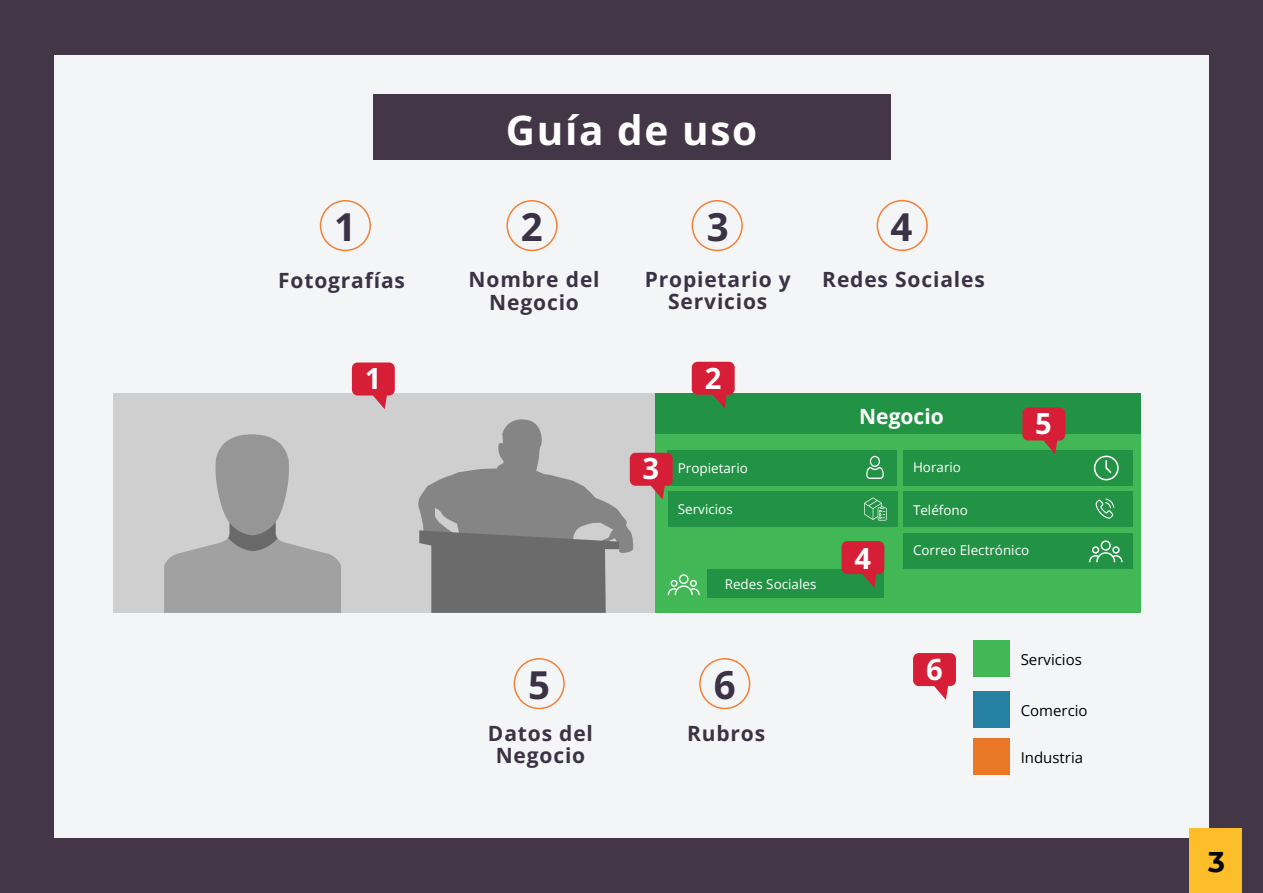
<style>
.page{position:relative;width:1263px;height:893px;background:#433647}
.page>*{position:absolute;margin:0;border:0;box-sizing:border-box;transform-origin:0 0}
.t1{font:40.5px "Open Sans";letter-spacing:.04em;color:#fff}
.t2{font:38.4px "Open Sans";color:#3c3246}
.t3{font:29.1px "Open Sans";color:#fff}
.t4{font:700 28.5px "Montserrat";color:#000001}
.t5{font:21px/22.5px "Open Sans";letter-spacing:.04em;color:#3c3246;text-align:center}
.t6{font:21px "Open Sans";color:#fff}
.t7{font:15px "Open Sans";color:#000}
.t8{font:13.5px "Open Sans";color:#fff}
</style>
<div class="page">
<div style="left:54px;top:55px;width:1155px;height:783px;background:#f4f5f7"></div>
<div style="left:373px;top:94px;width:517px;height:66px;background:#433647"></div>
<div style="left:113px;top:394px;width:271px;height:219px;background:#cfcfcf"></div>
<div style="left:384px;top:394px;width:271px;height:219px;background:#cfcfcf"></div>
<svg style="left:164px;top:434px;width:177px;height:179px"></svg>
<div style="left:655px;top:394px;width:486px;height:40px;background:#229345"></div>
<div style="left:655px;top:434px;width:486px;height:179px;background:#42b756"></div>
<div style="left:903px;top:450px;width:229px;height:36px;background:#229345"></div>
<div style="left:903px;top:491px;width:229px;height:35px;background:#229345"></div>
<svg style="left:1094px;top:456px;width:25px;height:24px"></svg>
<svg style="left:692px;top:362px;width:43px;height:47px"></svg>
<svg style="left:352px;top:362px;width:43px;height:47px"></svg>
<svg style="left:1022px;top:407px;width:43px;height:47px"></svg>
<div style="left:707px;top:570px;width:177px;height:28px;background:#229345"></div>
<svg style="left:841px;top:541px;width:43px;height:47px"></svg>
<div style="left:320px;top:200px;width:51px;height:51px;border:2px solid #f48034;border-radius:50%"></div>
<div style="left:692px;top:200px;width:51px;height:51px;border:2px solid #f48034;border-radius:50%"></div>
<div style="left:877px;top:200px;width:51px;height:51px;border:2px solid #f48034;border-radius:50%"></div>
<div style="left:514px;top:658px;width:51px;height:51px;border:2px solid #f48034;border-radius:50%"></div>
<div style="left:903px;top:534px;width:229px;height:35px;background:#229345"></div>
<svg style="left:1089px;top:540px;width:33px;height:22px"></svg>
<svg style="left:1095px;top:498px;width:19px;height:21px"></svg>
<div style="left:668px;top:450px;width:229px;height:36px;background:#229345"></div>
<div style="left:668px;top:491px;width:229px;height:36px;background:#229345"></div>
<svg style="left:866px;top:456px;width:18px;height:23px"></svg>
<svg style="left:864px;top:497px;width:23px;height:24px"></svg>
<div style="left:506px;top:200px;width:52px;height:51px;border:2px solid #f48034;border-radius:50%"></div>
<svg style="left:418px;top:419px;width:282px;height:194px"></svg>
<div style="left:1189px;top:828px;width:53px;height:65px;background:#febe2a"></div>
<div style="left:699px;top:658px;width:51px;height:51px;border:2px solid #f48034;border-radius:50%"></div>
<svg style="left:913px;top:653px;width:43px;height:47px"></svg>
<div style="left:973px;top:640px;width:37px;height:36px;background:#42b756"></div>
<div style="left:973px;top:691px;width:37px;height:37px;background:#2680a2"></div>
<div style="left:973px;top:738px;width:37px;height:37px;background:#ea7726"></div>
<p class="t1" style="left:506px;top:103px;width:253px">Guía de uso</p>
<p class="t2" style="left:334px;top:201px;width:24px">1</p>
<p class="t5" style="left:278px;top:269px;width:128px">Fotografías</p>
<p class="t2" style="left:521px;top:201px;width:24px">2</p>
<p class="t2" style="left:707px;top:201px;width:24px">3</p>
<p class="t2" style="left:890px;top:201px;width:24px">4</p>
<p class="t5" style="left:469px;top:268px;width:133px">Nombre del<br>Negocio</p>
<p class="t5" style="left:645px;top:267px;width:148px">Propietario y</p>
<p class="t5" style="left:668px;top:290px;width:101px">Servicios</p>
<p class="t5" style="left:822px;top:267px;width:164px">Redes Sociales</p>
<p class="t3" style="left:365px;top:359px;width:18px">1</p>
<p class="t3" style="left:705px;top:359px;width:18px">2</p>
<p class="t3" style="left:642px;top:448px;width:18px">3</p>
<p class="t8" style="left:678px;top:459px;width:72px">Propietario</p>
<p class="t8" style="left:678px;top:500px;width:56px">Servicios</p>
<p class="t8" style="left:725px;top:574px;width:93px">Redes Sociales</p>
<p class="t6" style="left:859px;top:402px;width:86px">Negocio</p>
<p class="t8" style="left:913px;top:458px;width:49px">Horario</p>
<p class="t8" style="left:913px;top:500px;width:56px">Teléfono</p>
<p class="t3" style="left:1035px;top:404px;width:18px">5</p>
<p class="t3" style="left:854px;top:538px;width:18px">4</p>
<p class="t8" style="left:913px;top:541px;width:118px">Correo Electrónico</p>
<p class="t2" style="left:528px;top:659px;width:24px">5</p>
<p class="t5" style="left:488px;top:721px;width:107px">Datos del<br>Negocio</p>
<p class="t2" style="left:714px;top:659px;width:24px">6</p>
<p class="t5" style="left:687px;top:721px;width:80px">Rubros</p>
<p class="t3" style="left:926px;top:649px;width:18px">6</p>
<p class="t7" style="left:1021px;top:649px;width:63px">Servicios</p>
<p class="t7" style="left:1021px;top:700px;width:68px">Comercio</p>
<p class="t7" style="left:1021px;top:748px;width:64px">Industria</p>
<p class="t4" style="left:1208px;top:841px;width:18px">3</p>
</div>
